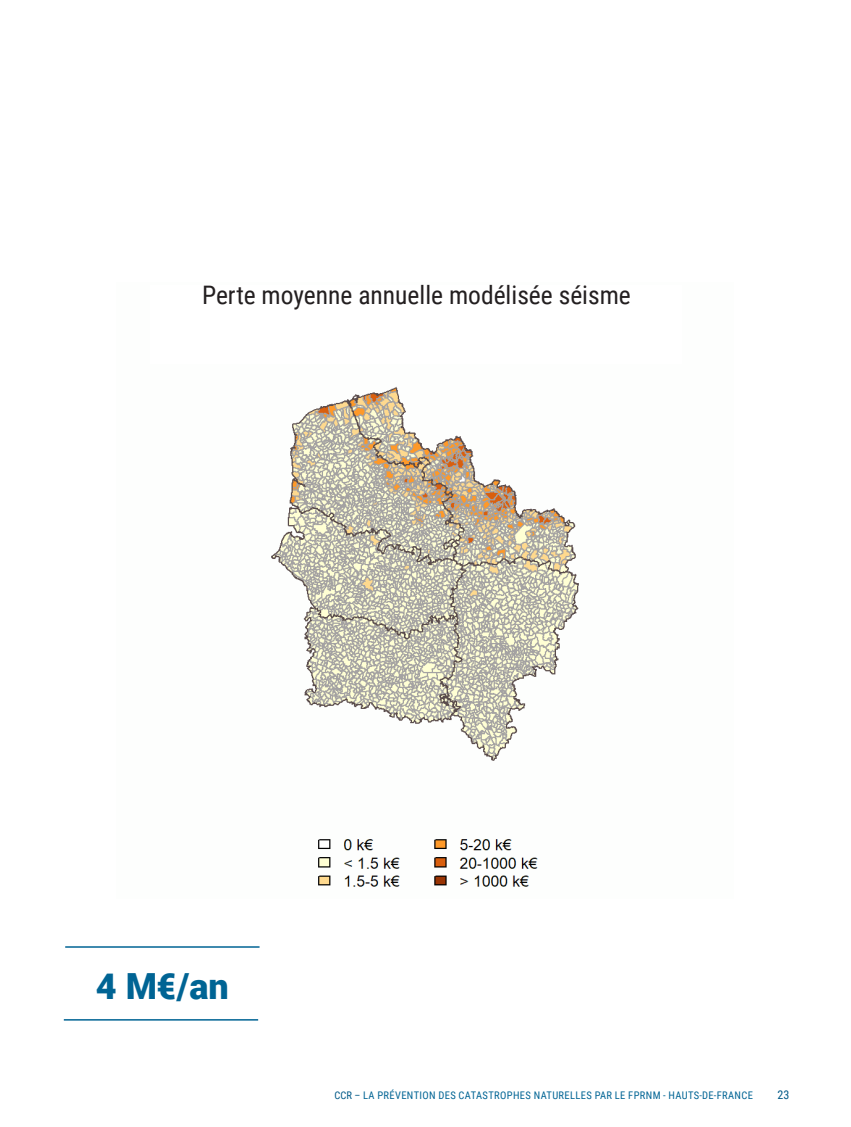
<style>
.page{position:relative;width:851px;height:1127px;background:#fff}
.page>*{position:absolute;margin:0;border:0;box-sizing:border-box;transform-origin:0 0}
.t1{font:900 36px "Roboto";color:#006494}
.t2{font:25.5px "Roboto Condensed";color:#231f20}
.t3{font:12px "Roboto Condensed";color:#005987}
.t4{font:10.5px "Roboto Condensed";letter-spacing:.035em;color:#006494}
.s1{color:#005987}
</style>
<div class="page">
<img style="left:271px;top:386px;width:308px;height:501px">
<hr style="left:65px;top:946px;width:194px;height:2px;background:#006494">
<hr style="left:64px;top:1019px;width:194px;height:1px;background:#006494">
<p class="t2" style="left:202px;top:277px;width:430px">Perte moyenne annuelle modélisée séisme</p>
<p class="t1" style="left:96px;top:961px;width:134px">4 M€/an</p>
<p class="t4" style="left:334px;top:1088px;width:420px"><span class="s1">CCR –</span> LA PRÉVENTION DES CATASTROPHES NATURELLES PAR LE FPRNM - HAUTS-DE-FRANCE</p>
<p class="t3" style="left:777px;top:1086px;width:13px">23</p>
</div>
